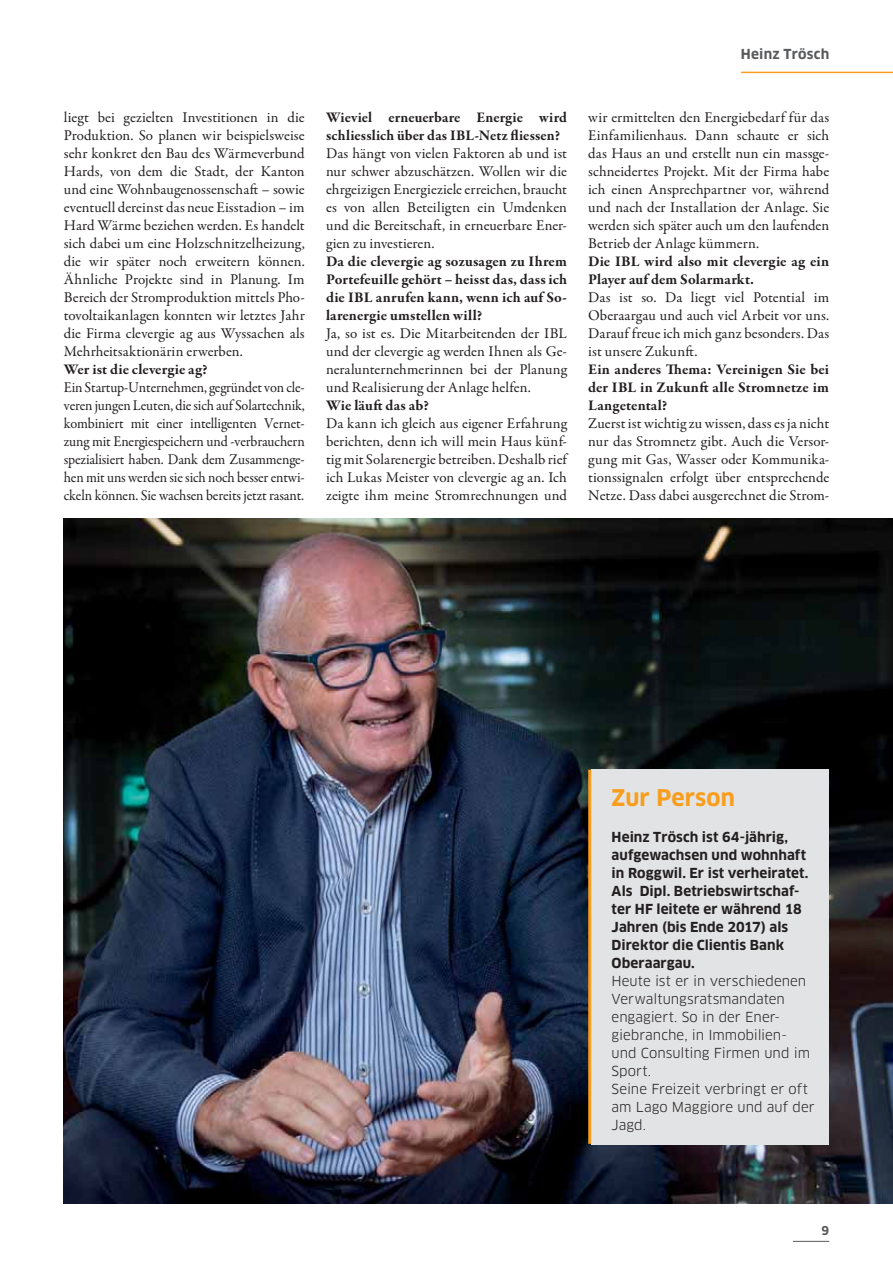
<style>
.page{position:relative;width:893px;height:1263px;background:#fff}
.page>*{position:absolute;margin:0;border:0;box-sizing:border-box;transform-origin:0 0}
.t1{font:700 22.5px "Clan OT";letter-spacing:.005em;color:#f99d1c}
.t2{font:15px/18px "Garamond Premr Pro";color:#231f20;text-align:justify}
.t3{font:700 15px/18px "Garamond Premr Pro";letter-spacing:.005em;color:#231f20}
.t4{font:15px/18px "Garamond Premr Pro";color:#231f20;text-align:justify;scale:.95 1}
.t5{font:700 13.5px/18px "Clan OT";letter-spacing:.005em;color:#231f20}
.t6{font:13.5px/18px "Clan OT";color:#231f20}
.t7{font:700 13.5px "Clan OT";letter-spacing:.015em;color:#58595b}
.t8{font:700 12px "Clan OT";color:#58595b}
</style>
<div class="page">
<img style="left:64px;top:518px;width:829px;height:685px">
<div style="left:591px;top:770px;width:238px;height:375px;background:#e2e3e4"></div>
<hr style="left:588px;top:770px;width:3px;height:374px;background:#f99d1c">
<hr style="left:741px;top:72px;width:152px;height:1px;background:#f99d1c">
<hr style="left:793px;top:1241px;width:36px;height:1px;background:#58595b">
<p class="t7" style="left:741px;top:48px;width:90px">Heinz Trösch</p>
<p class="t2" style="left:64px;top:109px;width:243px">liegt bei gezielten Investitionen in die Produktion. So planen wir beispielsweise sehr konkret den Bau des Wärmeverbund Hards, von dem die Stadt, der Kanton und eine Wohnbaugenossenschaft – sowie eventuell dereinst das neue Eisstadion – im Hard Wärme beziehen werden. Es handelt sich dabei um eine Holzschnitzelheizung, die wir später noch erweitern können.<br>Ähnliche Projekte sind in Planung. Im Bereich der Stromproduktion mittels Pho&shy;tovoltaikanlagen konnten wir letztes Jahr die Firma clevergie ag aus Wyssachen als Mehrheitsaktionärin erwerben.</p>
<p class="t3" style="left:64px;top:361px;width:145px">Wer ist die clevergie ag?</p>
<p class="t4" style="left:64px;top:379px;width:255px">Ein Startup-Unternehmen, gegründet von cle&shy;veren jungen Leuten, die sich auf Solartechnik, kombiniert mit einer intelligenten Vernet&shy;zung mit Energiespeichern und -verbrauchern spezialisiert haben. Dank dem Zusammenge&shy;hen mit uns werden sie sich noch besser entwi&shy;ckeln können. Sie wachsen bereits jetzt rasant.</p>
<p class="t3" style="left:326px;top:109px;width:242px">Wieviel erneuerbare Energie wird schliesslich über das IBL-Netz fliessen?</p>
<p class="t2" style="left:326px;top:145px;width:243px">Das hängt von vielen Faktoren ab und ist nur schwer abzuschätzen. Wollen wir die ehrgeizigen Energieziele erreichen, braucht es von allen Beteiligten ein Umdenken und die Bereitschaft, in erneuerbare Ener&shy;gien zu investieren.</p>
<p class="t3" style="left:326px;top:253px;width:242px;text-align:justify">Da die clevergie ag sozusagen zu Ihrem Portefeuille gehört – heisst das, dass ich die IBL anrufen kann, wenn ich auf So&shy;larenergie umstellen will?</p>
<p class="t2" style="left:326px;top:325px;width:242px">Ja, so ist es. Die Mitarbeitenden der IBL und der clevergie ag werden Ihnen als Ge&shy;neralunternehmerinnen bei der Planung und Realisierung der Anlage helfen.</p>
<p class="t3" style="left:326px;top:397px;width:104px">Wie läuft das ab?</p>
<p class="t2" style="left:326px;top:415px;width:243px">Da kann ich gleich aus eigener Erfahrung berichten, denn ich will mein Haus künf&shy;tig mit Solarenergie betreiben. Deshalb rief ich Lukas Meister von clevergie ag an. Ich zeigte ihm meine Stromrechnungen und</p>
<p class="t2" style="left:588px;top:109px;width:242px">wir ermittelten den Energiebedarf für das Einfamilienhaus. Dann schaute er sich das Haus an und erstellt nun ein massge&shy;schneidertes Projekt. Mit der Firma habe ich einen Ansprechpartner vor, während und nach der Installation der Anlage. Sie werden sich später auch um den laufenden Betrieb der Anlage kümmern.</p>
<p class="t3" style="left:588px;top:253px;width:242px">Die IBL wird also mit clevergie ag ein<br>Player auf dem Solarmarkt.</p>
<p class="t2" style="left:588px;top:289px;width:242px">Das ist so. Da liegt viel Potential im Oberaargau und auch viel Arbeit vor uns.<br>Darauf freue ich mich ganz besonders. Das ist unsere Zukunft.</p>
<p class="t3" style="left:588px;top:361px;width:242px;text-align:justify">Ein anderes Thema: Vereinigen Sie bei der IBL in Zukunft alle Stromnetze im Langetental?</p>
<p class="t2" style="left:588px;top:415px;width:243px">Zuerst ist wichtig zu wissen, dass es ja nicht nur das Stromnetz gibt. Auch die Versor&shy;gung mit Gas, Wasser oder Kommunika&shy;tionssignalen erfolgt über entsprechende Netze. Dass dabei ausgerechnet die Strom-</p>
<h1 class="t1" style="left:612px;top:787px;width:125px">Zur Person</h1>
<p class="t5" style="left:612px;top:828px;width:198px">Heinz Trösch ist 64-jährig, aufgewachsen und wohnhaft in Roggwil. Er ist verheiratet.<br>Als Dipl. Betriebswirtschaf&shy;ter HF leitete er während 18<br>Jahren (bis Ende 2017) als<br>Direktor die Clientis Bank<br>Oberaargau.</p>
<p class="t6" style="left:612px;top:973px;width:205px">Heute ist er in verschiedenen<br>Verwaltungsratsmandaten engagiert. So in der Ener&shy;giebranche, in Immobilien&shy;und Consulting Firmen und im<br>Sport.<br>Seine Freizeit verbringt er oft am Lago Maggiore und auf der<br>Jagd.</p>
<p class="t8" style="left:821px;top:1224px;width:9px">9</p>
</div>
